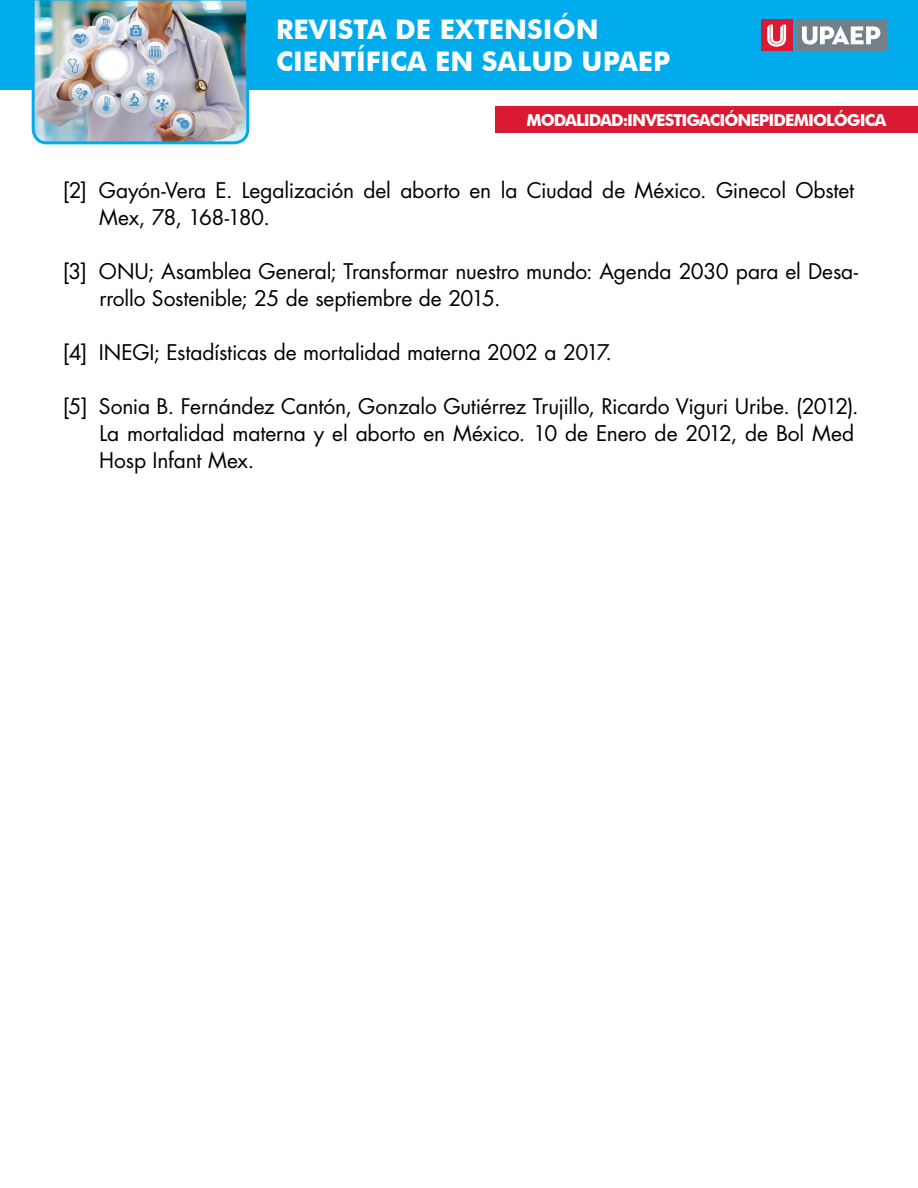
<style>
.page{position:relative;width:918px;height:1188px;background:#fff}
.page>*{position:absolute;margin:0;border:0;box-sizing:border-box;transform-origin:0 0}
.t1{font:700 27px/32.4px "Futura BT";color:#fff}
.referencias{font:21px/27px "Futura Std";letter-spacing:-.01em;color:#000}
.t2{font:700 16.5px "Futura BT";color:#fff}
</style>
<div class="page">
<div style="left:0;top:0;width:918px;height:90px;background:#00aceb"></div>
<img style="left:31px;top:0;width:219px;height:145px">
<div style="left:796px;top:20px;width:91px;height:31px;background:#72808a"></div>
<svg style="left:802px;top:26px;width:78px;height:19px"></svg>
<div style="left:761px;top:20px;width:31px;height:31px;background:#da1a32"></div>
<svg style="left:767px;top:25px;width:19px;height:22px"></svg>
<div style="left:495px;top:106px;width:423px;height:27px;background:#da1a32"></div>
<p class="t1" style="left:276px;top:13px;width:396px">REVISTA DE EXTENSIÓN<br>CIENTÍFICA EN SALUD UPAEP</p>
<p class="t2" style="left:526px;top:110px;width:12px">MODALIDAD</p>
<p class="t2" style="left:623px;top:110px;width:15px">: INVESTIGACIÓN</p>
<p class="t2" style="left:750px;top:110px;width:11px">EPIDEMIOLÓGICA</p>
<p class="referencias" style="left:99px;top:177px;width:757px;text-indent:-36px">[2] Gayón-Vera E. Legalización del aborto en la Ciudad de México. Ginecol Obstet<br>Mex, 78, 168-180.</p>
<p class="referencias" style="left:99px;top:258px;width:760px;text-indent:-37px">[3] ONU; Asamblea General; Transformar nuestro mundo: Agenda 2030 para el Desa&shy;rrollo Sostenible; 25 de septiembre de 2015.</p>
<p class="referencias" style="left:63px;top:339px;width:551px">[4] INEGI; Estadísticas de mortalidad materna 2002 a 2017.</p>
<p class="referencias" style="left:99px;top:393px;width:761px;text-indent:-37px">[5] Sonia B. Fernández Cantón, Gonzalo Gutiérrez Trujillo, Ricardo Viguri Uribe. (2012).<br>La mortalidad materna y el aborto en México. 10 de Enero de 2012, de Bol Med<br>Hosp Infant Mex.</p>
</div>
